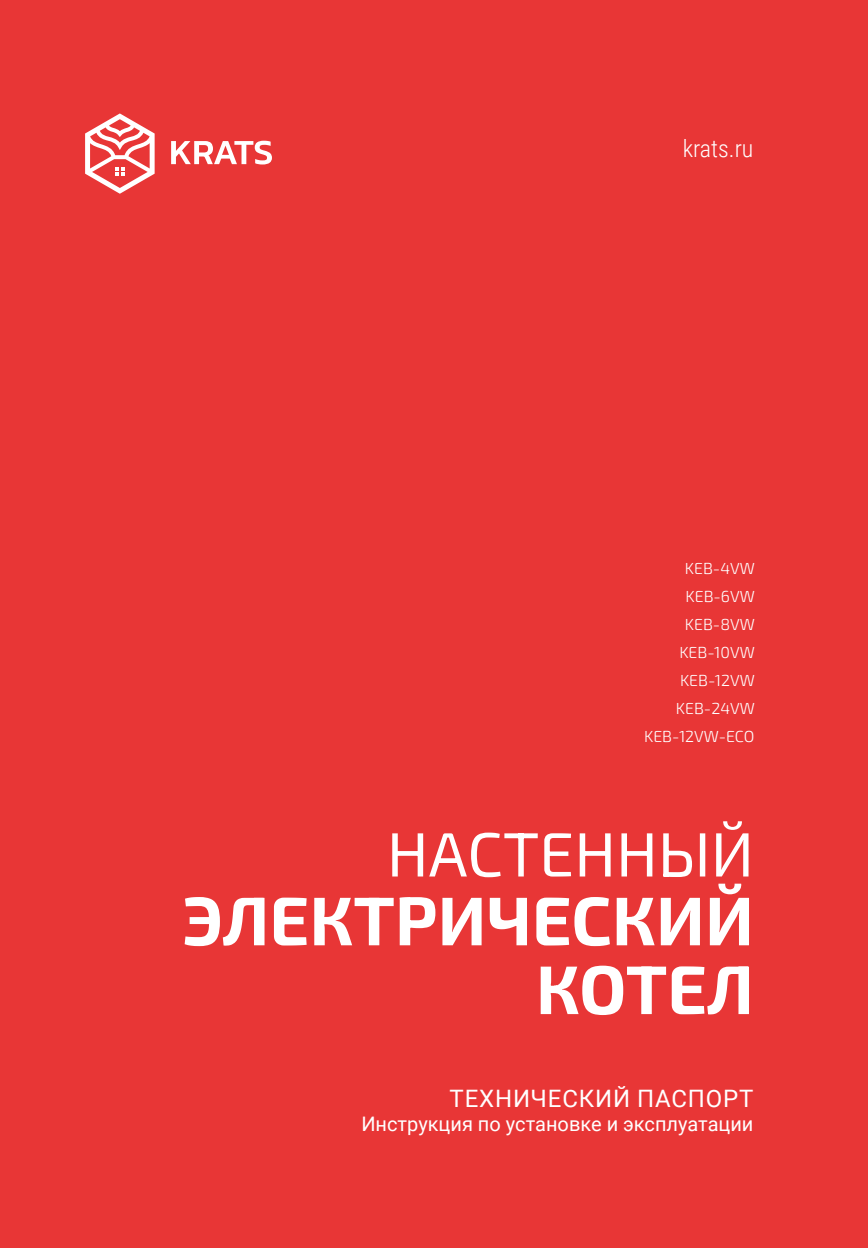
<style>
.page{position:relative;width:868px;height:1248px;background:#fff}
.page>*{position:absolute;margin:0;border:0;box-sizing:border-box;transform-origin:0 0}
.t1{font:700 68.8px "Exo 2";color:#fff}
.t2{font:62.4px "Exo 2";color:#fff}
.t3{font:24px "Roboto";letter-spacing:.035em;color:#fff}
.t4{font:300 24px "Roboto Condensed";color:#fff}
.t5{font:20px "Roboto";color:#fff}
.t6{font:300 16px "Exo 2";color:#fff}
</style>
<div class="page">
<div style="left:0;top:0;width:867px;height:1247px;background:#e83636"></div>
<svg style="left:171px;top:141px;width:101px;height:23px"></svg>
<svg style="left:85px;top:113px;width:70px;height:81px"></svg>
<p class="t4" style="left:682px;top:132px;width:72px">krats.ru</p>
<p class="t6" style="left:684px;top:556px;width:71px">KEB-4VW</p>
<p class="t6" style="left:685px;top:584px;width:71px">KEB-6VW</p>
<p class="t6" style="left:684px;top:612px;width:71px">KEB-8VW</p>
<p class="t6" style="left:679px;top:640px;width:77px">KEB-10VW</p>
<p class="t6" style="left:680px;top:668px;width:76px">KEB-12VW</p>
<p class="t6" style="left:676px;top:696px;width:80px">KEB-24VW</p>
<p class="t6" style="left:644px;top:724px;width:112px">KEB-12VW-ECO</p>
<p class="t2" style="left:387px;top:810px;width:368px">НАСТЕННЫЙ</p>
<p class="t1" style="left:182px;top:872px;width:573px">ЭЛЕКТРИЧЕСКИЙ</p>
<p class="t1" style="left:535px;top:941px;width:220px">КОТЕЛ</p>
<p class="t3" style="left:449px;top:1081px;width:305px">ТЕХНИЧЕСКИЙ ПАСПОРТ</p>
<p class="t5" style="left:361px;top:1109px;width:393px">Инструкция по установке и эксплуатации</p>
</div>
